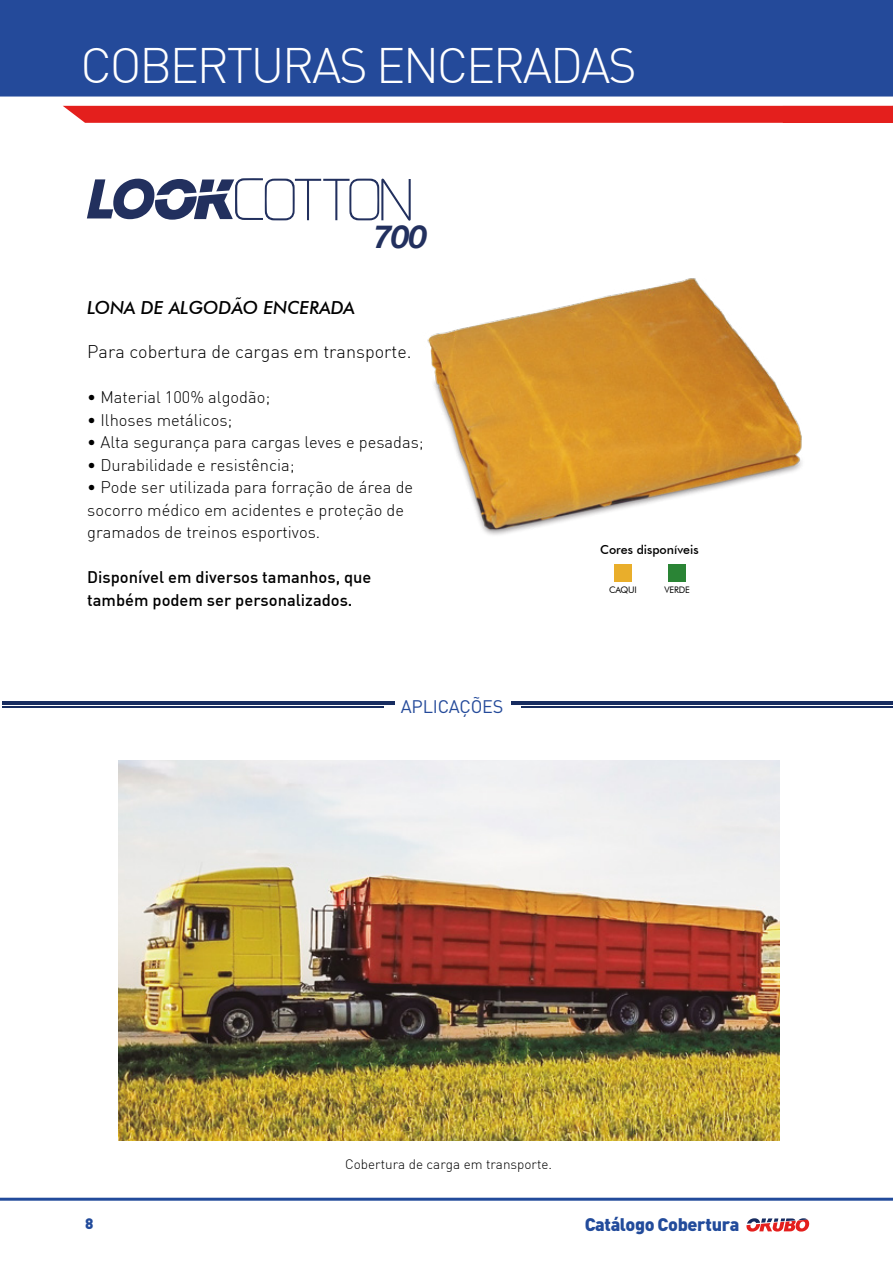
<style>
.page{position:relative;width:893px;height:1263px;background:#fff}
.page>*{position:absolute;margin:0;border:0;box-sizing:border-box;transform-origin:0 0}
.t1{font:300 48.75px "DIN";letter-spacing:-.045em;color:#fff}
.t2{font:italic 700 31.8px "Helvetica Neue";color:#22305e}
.t3{font:300 18px "DIN";color:#000}
.t4{font:italic 500 18px "Futura BT";color:#000}
.t5{font:900 18px "DIN Pro";letter-spacing:-.02em;color:#224b9b}
.t6{font:18px "DIN Pro";letter-spacing:-.01em;color:#244a9a}
.t7{font:300 16.5px/22.5px "DIN";color:#000}
.t8{font:500 16.5px/22.5px "DIN";color:#000}
.t9{font:900 15px "DIN Pro";color:#224b9b}
.t10{font:300 13.5px "DIN";color:#000}
.t11{font:500 12.3px "Futura BT";color:#000}
.t12{font:9px "Futura BT";letter-spacing:-.02em;color:#000}
</style>
<div class="page">
<div style="left:0;top:0;width:893px;height:97px;background:#244a9a"></div>
<hr style="left:0;top:1198px;width:893px;height:3px;background:#224b9b">
<svg style="left:746px;top:1218px;width:63px;height:13px"></svg>
<svg style="left:63px;top:105px;width:830px;height:18px;background:#e52d2b"></svg>
<img style="left:427px;top:278px;width:375px;height:257px">
<svg style="left:87px;top:178px;width:324px;height:43px"></svg>
<img style="left:118px;top:760px;width:661px;height:381px">
<hr style="left:2px;top:702px;width:393px;height:3px;background:#172c60">
<hr style="left:511px;top:702px;width:382px;height:3px;background:#172c60">
<hr style="left:2px;top:706px;width:382px;height:1px;background:#172c60">
<hr style="left:522px;top:706px;width:371px;height:1px;background:#172c60">
<div style="left:614px;top:565px;width:17px;height:17px;background:#e9ae2b"></div>
<div style="left:669px;top:565px;width:17px;height:17px;background:#2a8435"></div>
<h1 class="t1" style="left:80px;top:36px;width:558px">COBERTURAS ENCERADAS</h1>
<h2 class="t2" style="left:374px;top:217px;width:54px">700</h2>
<p class="t4" style="left:87px;top:297px;width:269px">LONA DE ALGODÃO ENCERADA</p>
<p class="t3" style="left:87px;top:341px;width:326px">Para cobertura de cargas em transporte.</p>
<p class="t7" style="left:87px;top:386px;width:185px">• Material 100% algodão;</p>
<p class="t7" style="left:87px;top:408px;width:147px">• Ilhoses metálicos;</p>
<p class="t7" style="left:87px;top:431px;width:338px">• Alta segurança para cargas leves e pesadas;</p>
<p class="t7" style="left:87px;top:454px;width:209px">• Durabilidade e resistência;</p>
<p class="t7" style="left:87px;top:476px;width:327px">• Pode ser utilizada para forração de área de socorro médico em acidentes e proteção de gramados de treinos esportivos.</p>
<p class="t8" style="left:87px;top:566px;width:286px">Disponível em diversos tamanhos, que também podem ser personalizados.</p>
<p class="t6" style="left:401px;top:692px;width:104px">APLICAÇÕES</p>
<p class="t11" style="left:600px;top:542px;width:100px">Cores disponíveis</p>
<p class="t12" style="left:609px;top:585px;width:29px">CAQUI</p>
<p class="t12" style="left:665px;top:585px;width:27px">VERDE</p>
<p class="t10" style="left:345px;top:1156px;width:208px">Cobertura de carga em transporte.</p>
<p class="t9" style="left:85px;top:1210px;width:10px">8</p>
<p class="t5" style="left:585px;top:1209px;width:156px">Catálogo Cobertura</p>
</div>
